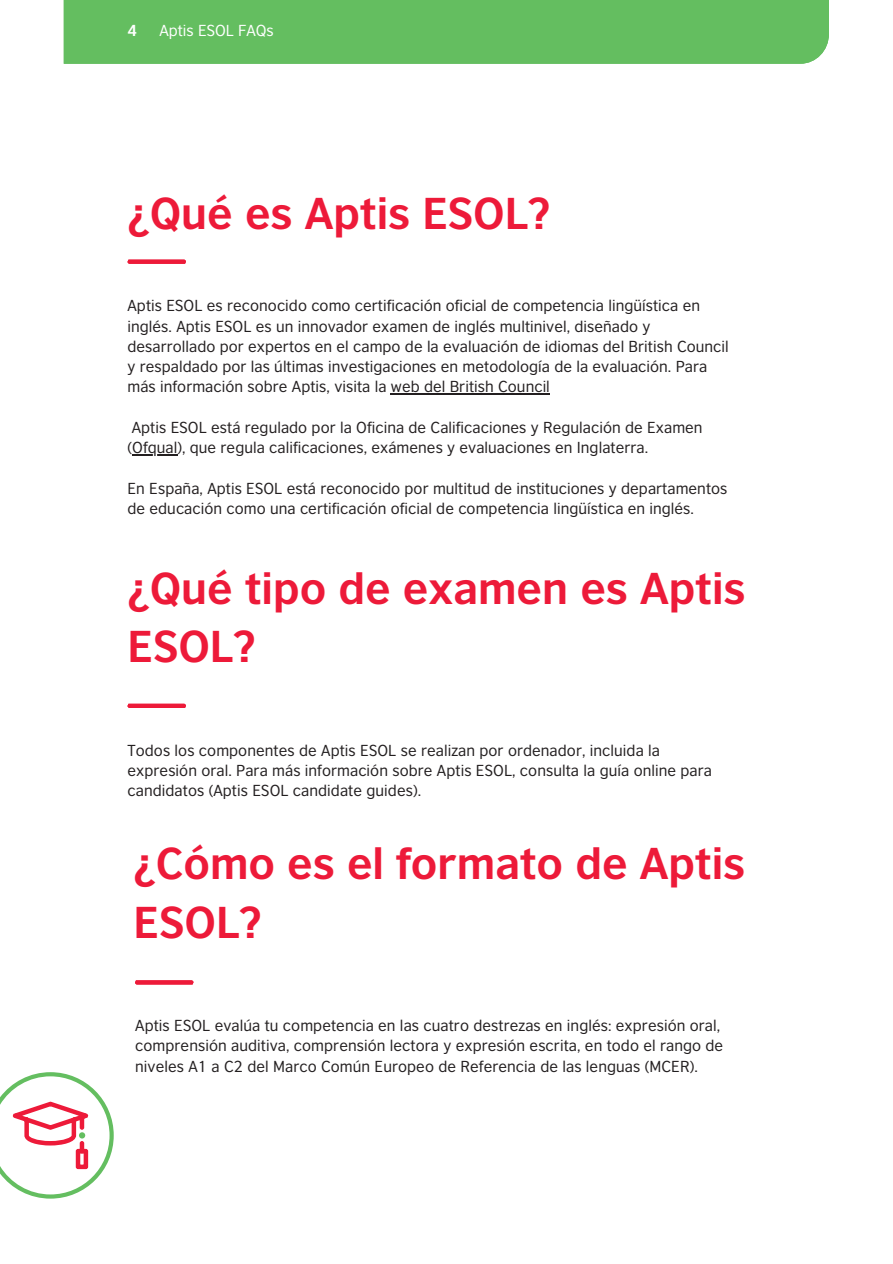
<style>
.page{position:relative;width:893px;height:1264px;background:#fff}
.page>*{position:absolute;margin:0;border:0;box-sizing:border-box;transform-origin:0 0}
.t1{font:700 42px/58.5px "British Council Sans";color:#ed1a39}
.t2{font:15px/20.2px "British Council Sans";letter-spacing:.005em;color:#231f20}
.t3{font:15px "British Council Sans";color:#fff}
.t4{font:700 15px "British Council Sans";color:#fff}
</style>
<div class="page">
<div style="left:64px;top:0;width:764px;height:64px;background:#64be60"></div>
<svg style="left:0;top:1072px;width:114px;height:126px"></svg>
<hr style="left:391px;top:393px;width:159px;height:1px;background:#231f20">
<hr style="left:132px;top:454px;width:45px;height:1px;background:#231f20">
<svg style="left:127px;top:259px;width:59px;height:5px"></svg>
<svg style="left:127px;top:703px;width:59px;height:5px"></svg>
<svg style="left:135px;top:980px;width:58px;height:4px"></svg>
<p class="t4" style="left:127px;top:20px;width:11px">4</p>
<p class="t3" style="left:159px;top:20px;width:116px">Aptis ESOL FAQs</p>
<p class="t1" style="left:127px;top:182px;width:424px">¿Qué es Aptis ESOL?</p>
<p class="t2" style="left:127px;top:295px;width:602px">Aptis ESOL es reconocido como certificación oficial de competencia lingüística en inglés. Aptis ESOL es un innovador examen de inglés multinivel, diseñado y desarrollado por expertos en el campo de la evaluación de idiomas del British Council y respaldado por las últimas investigaciones en metodología de la evaluación. Para más información sobre Aptis, visita la web del British Council</p>
<p class="t2" style="left:127px;top:416px;width:576px">Aptis ESOL está regulado por la Oficina de Calificaciones y Regulación de Examen (Ofqual), que regula calificaciones, exámenes y evaluaciones en Inglaterra.</p>
<p class="t2" style="left:127px;top:477px;width:601px">En España, Aptis ESOL está reconocido por multitud de instituciones y departamentos de educación como una certificación oficial de competencia lingüística en inglés.</p>
<p class="t1" style="left:127px;top:557px;width:619px">¿Qué tipo de examen es Aptis<br>ESOL?</p>
<p class="t2" style="left:127px;top:739px;width:586px">Todos los componentes de Aptis ESOL se realizan por ordenador, incluida la expresión oral. Para más información sobre Aptis ESOL, consulta la guía online para candidatos (Aptis ESOL candidate guides).</p>
<p class="t1" style="left:134px;top:832px;width:613px">¿Cómo es el formato de Aptis<br>ESOL?</p>
<p class="t2" style="left:135px;top:1014px;width:589px">Aptis ESOL evalúa tu competencia en las cuatro destrezas en inglés: expresión oral, comprensión auditiva, comprensión lectora y expresión escrita, en todo el rango de niveles A1 a C2 del Marco Común Europeo de Referencia de las lenguas (MCER).</p>
</div>
